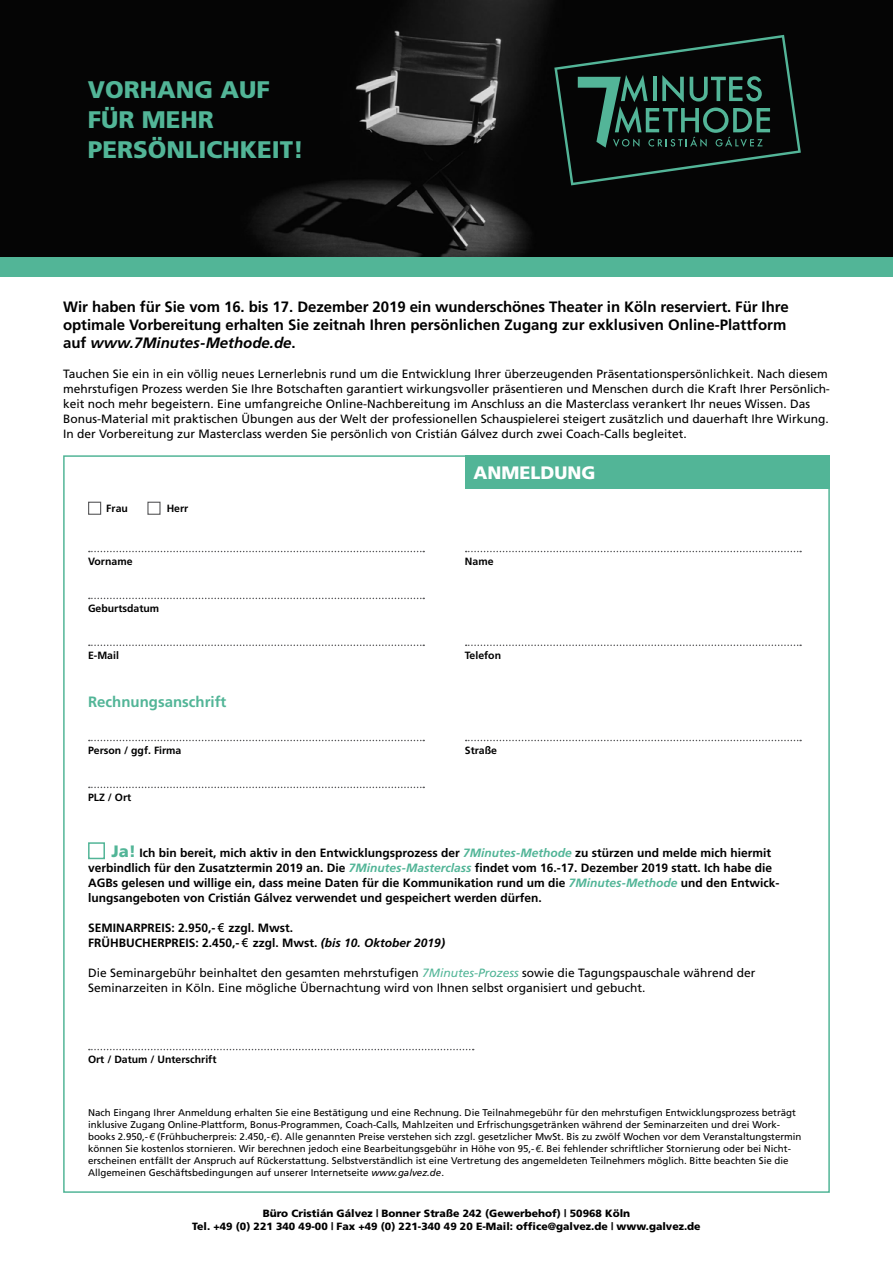
<style>
.page{position:relative;width:893px;height:1263px;background:#fff}
.page>*{position:absolute;margin:0;border:0;box-sizing:border-box;transform-origin:0 0}
.t1{font:900 24px/30px "Frutiger";color:#52b597}
.t2{font:900 18px "Frutiger";color:#fff}
.t3{font:700 15px/18px "Frutiger";letter-spacing:-.005em;color:#000}
.t4{font:700 15px "Frutiger";color:#52b597}
.t5{font:12px/15px "Frutiger";color:#000}
.t6{font:700 12px/15px "Frutiger";color:#000}
.t7{font:900 10.5px/12.8px "Frutiger";color:#000;text-align:center}
.t8{font:700 10.5px "Frutiger";color:#000}
.t9{font:9.75px/12px "Frutiger";color:#000}
.s1{font-style:italic}
.s2{font-weight:900;font-size:16.5px;color:#52b597}
.s3{font-style:italic;color:#52b597}
.s4{font-family:"Linotype Euro Font Gto P";font-weight:400}
.s5{font-family:"Linotype Euro Font Gto P"}
</style>
<div class="page">
<img style="left:0;top:0;width:893px;height:257px">
<svg style="left:89px;top:551px;width:335px;height:1px"></svg>
<svg style="left:89px;top:740px;width:335px;height:1px"></svg>
<svg style="left:466px;top:740px;width:335px;height:1px"></svg>
<svg style="left:466px;top:551px;width:335px;height:1px"></svg>
<svg style="left:89px;top:598px;width:335px;height:1px"></svg>
<svg style="left:89px;top:787px;width:335px;height:1px"></svg>
<svg style="left:89px;top:644px;width:335px;height:2px"></svg>
<svg style="left:89px;top:1049px;width:385px;height:1px"></svg>
<svg style="left:466px;top:644px;width:335px;height:2px"></svg>
<div style="left:88px;top:502px;width:13px;height:13px;border:1px solid #58585a"></div>
<div style="left:147px;top:502px;width:14px;height:13px;border:1px solid #58585a"></div>
<div style="left:88px;top:842px;width:17px;height:17px;border:2px solid #52b597"></div>
<svg style="left:554px;top:35px;width:247px;height:150px;background:#11211c"></svg>
<div style="left:465px;top:455px;width:365px;height:34px;background:#52b597"></div>
<div style="left:0;top:257px;width:893px;height:20px;background:#52b597"></div>
<h1 class="t1" style="left:88px;top:74px;width:218px">VORHANG AUF<br>FÜR MEHR<br>PERSÖNLICHKEIT!</h1>
<p class="t3" style="left:63px;top:298px;width:727px">Wir haben für Sie vom 16. bis 17. Dezember 2019 ein wunderschönes Theater in Köln reserviert. Für Ihre optimale Vorbereitung erhalten Sie zeitnah Ihren persönlichen Zugang zur exklusiven Online-Plattform auf <span class="s1">www.7Minutes-Methode.de</span>.</p>
<p class="t5" style="left:63px;top:366px;width:768px">Tauchen Sie ein in ein völlig neues Lernerlebnis rund um die Entwicklung Ihrer überzeugenden Präsentationspersönlichkeit. Nach diesem mehrstufigen Prozess werden Sie Ihre Botschaften garantiert wirkungsvoller präsentieren und Menschen durch die Kraft Ihrer Persönlich&shy;keit noch mehr begeistern. Eine umfangreiche Online-Nachbereitung im Anschluss an die Masterclass verankert Ihr neues Wissen. Das Bonus-Material mit praktischen Übungen aus der Welt der professionellen Schauspielerei steigert zusätzlich und dauerhaft Ihre Wirkung.<br>In der Vorbereitung zur Masterclass werden Sie persönlich von Cristián Gálvez durch zwei Coach-Calls begleitet.</p>
<p class="t8" style="left:106px;top:502px;width:23px">Frau</p>
<p class="t8" style="left:167px;top:502px;width:23px">Herr</p>
<p class="t8" style="left:88px;top:555px;width:46px">Vorname</p>
<p class="t8" style="left:88px;top:602px;width:73px">Geburtsdatum</p>
<p class="t8" style="left:88px;top:649px;width:32px">E-Mail</p>
<p class="t4" style="left:88px;top:693px;width:140px">Rechnungsanschrift</p>
<p class="t8" style="left:88px;top:744px;width:95px">Person / ggf. Firma</p>
<p class="t8" style="left:88px;top:791px;width:45px">PLZ / Ort</p>
<h2 class="t2" style="left:473px;top:462px;width:124px">ANMELDUNG</h2>
<p class="t8" style="left:465px;top:555px;width:30px">Name</p>
<p class="t8" style="left:465px;top:649px;width:38px">Telefon</p>
<p class="t8" style="left:465px;top:744px;width:34px">Straße</p>
<p class="t6" style="left:88px;top:845px;width:693px;text-indent:23px"><span class="s2">Ja!</span> Ich bin bereit, mich aktiv in den Entwicklungsprozess der <span class="s3">7Minutes-Methode</span> zu stürzen und melde mich hiermit verbindlich für den Zusatztermin 2019 an. Die <span class="s3">7Minutes-Masterclass</span> findet vom 16.-17. Dezember 2019 statt. Ich habe die AGBs gelesen und willige ein, dass meine Daten für die Kommunikation rund um die <span class="s3">7Minutes-Methode</span> und den Entwick&shy;lungsangeboten von Cristián Gálvez verwendet und gespeichert werden dürfen.</p>
<p class="t6" style="left:88px;top:920px;width:358px">SEMINARPREIS: 2.950,-<span class="s4">3</span> zzgl. Mwst.<br>FRÜHBUCHERPREIS: 2.450,-<span class="s4">3</span> zzgl. Mwst. <span class="s1">(bis 10. Oktober 2019)</span></p>
<p class="t5" style="left:88px;top:965px;width:669px">Die Seminargebühr beinhaltet den gesamten mehrstufigen <span class="s3">7Minutes-Prozess</span> sowie die Tagungspauschale während der<br>Seminarzeiten in Köln. Eine mögliche Übernachtung wird von Ihnen selbst organisiert und gebucht.</p>
<p class="t8" style="left:88px;top:1053px;width:130px">Ort / Datum / Unterschrift</p>
<p class="t9" style="left:88px;top:1107px;width:715px">Nach Eingang Ihrer Anmeldung erhalten Sie eine Bestätigung und eine Rechnung. Die Teilnahmegebühr für den mehrstufigen Entwicklungsprozess beträgt inklusive Zugang Online-Plattform, Bonus-Programmen, Coach-Calls, Mahlzeiten und Erfrischungsgetränken während der Seminarzeiten und drei Work&shy;books 2.950,-<span class="s5">f</span> (Frühbucherpreis: 2.450,-<span class="s5">f</span>). Alle genannten Preise verstehen sich zzgl. gesetzlicher MwSt. Bis zu zwölf Wochen vor dem Veranstaltungstermin können Sie kostenlos stornieren. Wir berechnen jedoch eine Bearbeitungsgebühr in Höhe von 95,-<span class="s5">f</span>. Bei fehlender schriftlicher Stornierung oder bei Nicht&shy;erscheinen entfällt der Anspruch auf Rückerstattung. Selbstverständlich ist eine Vertretung des angemeldeten Teilnehmers möglich. Bitte beachten Sie die Allgemeinen Geschäftsbedingungen auf unserer Internetseite <span class="s1">www.galvez.de</span>.</p>
<p class="t7" style="left:192px;top:1207px;width:510px">Büro Cristián Gálvez | Bonner Straße 242 (Gewerbehof) | 50968 Köln<br>Tel. +49 (0) 221 340 49-00 | Fax +49 (0) 221-340 49 20 E-Mail: office@galvez.de | www.galvez.de</p>
</div>
